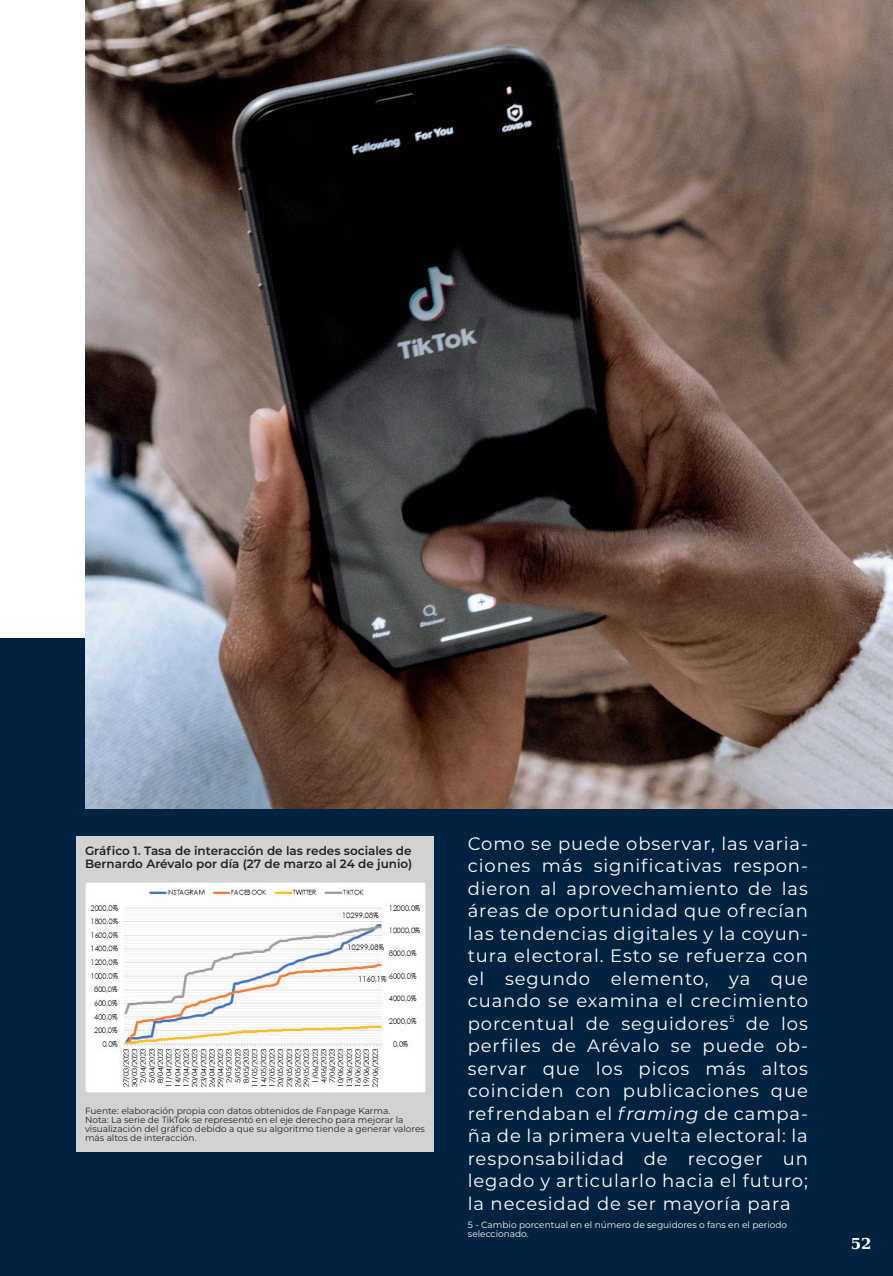
<style>
.page{position:relative;width:893px;height:1276px;background:#fff}
.page>*{position:absolute;margin:0;border:0;box-sizing:border-box;transform-origin:0 0}
.t1{font:18px/22.5px "Montserrat";letter-spacing:.05em;color:#fff;text-align:justify}
.t2{font:700 15px "DejaVu Serif";color:#fff}
.t3{font:600 12px/13.5px "Montserrat";color:#231f20}
.t4{font:9px/9px "Montserrat";color:#231f20}
.t5{font:9px/9px "Montserrat";color:#fff}
.s1{font-style:italic}
</style>
<div class="page">
<div style="left:0;top:638px;width:893px;height:638px;background:#002241"></div>
<div style="left:77px;top:836px;width:357px;height:315px;background:#d1d2d4"></div>
<img style="left:85px;top:882px;width:340px;height:211px">
<img style="left:85px;top:0;width:808px;height:808px">
<p class="t3" style="left:85px;top:843px;width:329px">Gráfico 1. Tasa de interacción de las redes sociales de<br>Bernardo Arévalo por día (27 de marzo al 24 de junio)</p>
<p class="t4" style="left:85px;top:1105px;width:341px">Fuente: elaboración propia con datos obtenidos de Fanpage Karma.<br>Nota: La serie de TikTok se representó en el eje derecho para mejorar la visualización del gráfico debido a que su algoritmo tiende a generar valores más altos de interacción.</p>
<p class="t1" style="left:468px;top:831px;width:342px">Como se puede observar, las varia&shy;ciones más significativas respon&shy;dieron al aprovechamiento de las áreas de oportunidad que ofrecían las tendencias digitales y la coyun&shy;tura electoral. Esto se refuerza con el segundo elemento, ya que cuando se examina el crecimiento porcentual de seguidores<sup>5</sup> de los perfiles de Arévalo se puede ob&shy;servar que los picos más altos coinciden con publicaciones que refrendaban el <span class="s1">framing</span> de campa&shy;ña de la primera vuelta electoral: la responsabilidad de recoger un legado y articularlo hacia el futuro; la necesidad de ser mayoría para</p>
<p class="t5" style="left:468px;top:1220px;width:321px">5 - Cambio porcentual en el número de seguidores o fans en el periodo seleccionado.</p>
<p class="t2" style="left:851px;top:1231px;width:22px">52</p>
</div>
